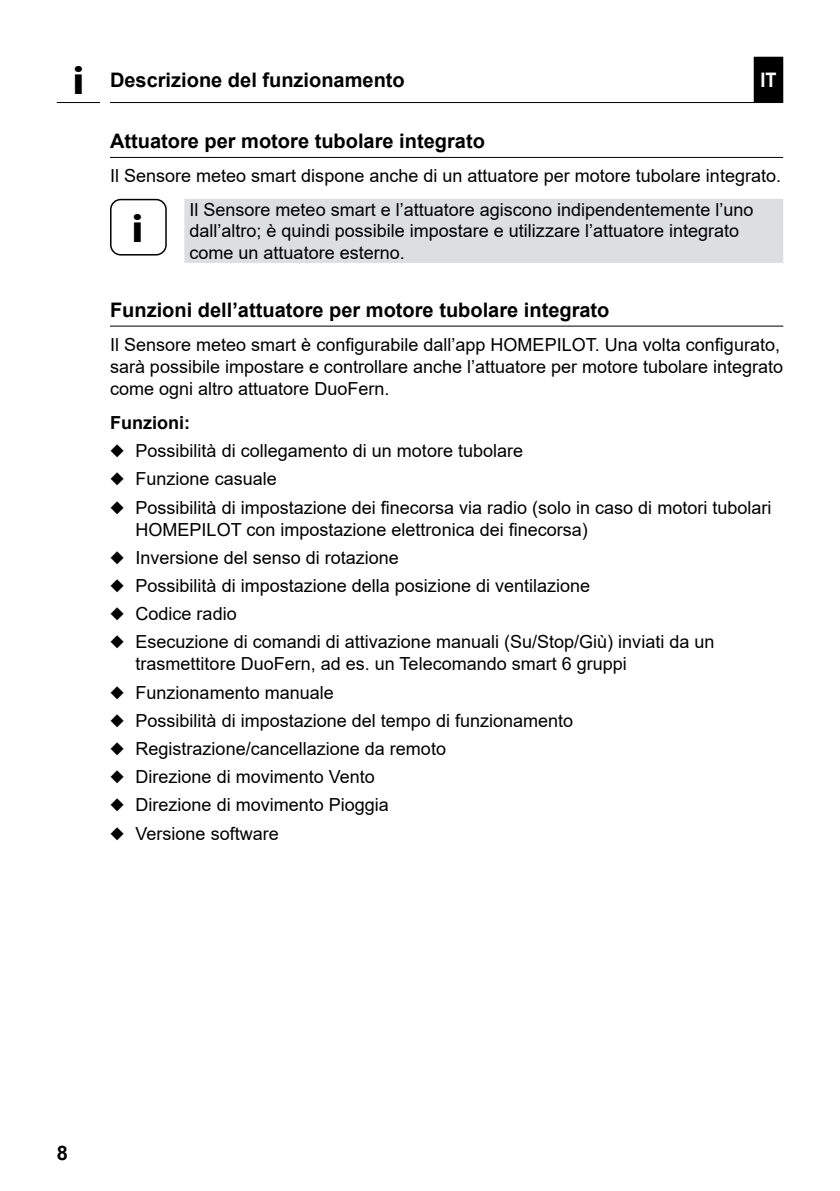
<style>
.page{position:relative;width:840px;height:1191px;background:#fff}
.page>*{position:absolute;margin:0;border:0;box-sizing:border-box;transform-origin:0 0}
.INFO-Icon{font:700 40px "Myriad Pro";color:#000;scale:1.1 1}
.Überschrift_-_DE{font:700 20px "Arial";color:#000}
.Kapitelüberschrift{font:700 20px "Arial";color:#000}
.t1{font:700 20px "Arial";color:#fff;scale:.9 1}
.Fließtext_-_IT{font:18px/22px "Arial";color:#000}
.Nützliche_Infos_3Zei{font:18px/21.6px "Arial";color:#000}
.Untertitel_-_DE{font:700 18px "Arial";color:#000}
</style>
<div class="page">
<div style="left:754px;top:58px;width:27px;height:43px;background:#000"></div>
<div style="left:753px;top:57px;width:29px;height:45px;border:2px solid #000"></div>
<hr style="left:110px;top:102px;width:672px;height:1px;background:#000">
<hr style="left:57px;top:102px;width:43px;height:1px;background:#000">
<hr style="left:110px;top:157px;width:672px;height:1px;background:#000">
<div style="left:184px;top:199px;width:598px;height:64px;background:#dcdfe0"></div>
<hr style="left:110px;top:325px;width:672px;height:1px;background:#000">
<div style="left:110px;top:199px;width:57px;height:56px;border:2px solid #000;border-radius:10px"></div>
<p class="INFO-Icon" style="left:72px;top:59px;width:12px">i</p>
<p class="Kapitelüberschrift" style="left:110px;top:66px;width:296px">Descrizione del funzionamento</p>
<p class="t1" style="left:760px;top:66px;width:19px">IT</p>
<p class="Überschrift_-_DE" style="left:110px;top:127px;width:376px">Attuatore per motore tubolare integrato</p>
<p class="Fließtext_-_IT" style="left:110px;top:165px;width:672px">Il Sensore meteo smart dispone anche di un attuatore per motore tubolare integrato.</p>
<p class="INFO-Icon" style="left:131px;top:206px;width:12px">i</p>
<p class="Nützliche_Infos_3Zei" style="left:189px;top:199px;width:565px">Il Sensore meteo smart e l’attuatore agiscono indipendentemente l’uno dall’altro; è quindi possibile impostare e utilizzare l’attuatore integrato come un attuatore esterno.</p>
<p class="Überschrift_-_DE" style="left:110px;top:296px;width:500px">Funzioni dell’attuatore per motore tubolare integrato</p>
<p class="Fließtext_-_IT" style="left:110px;top:333px;width:674px">Il Sensore meteo smart è configurabile dall’app HOMEPILOT. Una volta configurato, sarà possibile impostare e controllare anche l’attuatore per motore tubolare integrato come ogni altro attuatore DuoFern.</p>
<p class="Untertitel_-_DE" style="left:110px;top:410px;width:81px">Funzioni:</p>
<p class="Fließtext_-_IT" style="left:110px;top:440px;width:414px">◆ Possibilità di collegamento di un motore tubolare</p>
<p class="Fließtext_-_IT" style="left:110px;top:468px;width:168px">◆ Funzione casuale</p>
<p class="Fließtext_-_IT" style="left:135px;top:496px;width:637px;text-indent:-26px">◆ Possibilità di impostazione dei finecorsa via radio (solo in caso di motori tubolari<br>HOMEPILOT con impostazione elettronica dei finecorsa)</p>
<p class="Fließtext_-_IT" style="left:110px;top:546px;width:290px">◆ Inversione del senso di rotazione</p>
<p class="Fließtext_-_IT" style="left:110px;top:574px;width:481px">◆ Possibilità di impostazione della posizione di ventilazione</p>
<p class="Fließtext_-_IT" style="left:110px;top:603px;width:128px">◆ Codice radio</p>
<p class="Fließtext_-_IT" style="left:135px;top:631px;width:580px;text-indent:-26px">◆ Esecuzione di comandi di attivazione manuali (Su/Stop/Giù) inviati da un trasmettitore DuoFern, ad es. un Telecomando smart 6 gruppi</p>
<p class="Fließtext_-_IT" style="left:110px;top:681px;width:225px">◆ Funzionamento manuale</p>
<p class="Fließtext_-_IT" style="left:110px;top:709px;width:464px">◆ Possibilità di impostazione del tempo di funzionamento</p>
<p class="Fließtext_-_IT" style="left:110px;top:737px;width:337px">◆ Registrazione/cancellazione da remoto</p>
<p class="Fließtext_-_IT" style="left:110px;top:766px;width:266px">◆ Direzione di movimento Vento</p>
<p class="Fließtext_-_IT" style="left:110px;top:794px;width:280px">◆ Direzione di movimento Pioggia</p>
<p class="Fließtext_-_IT" style="left:110px;top:822px;width:170px">◆ Versione software</p>
<p class="Überschrift_-_DE" style="left:57px;top:1139px;width:13px">8</p>
</div>
